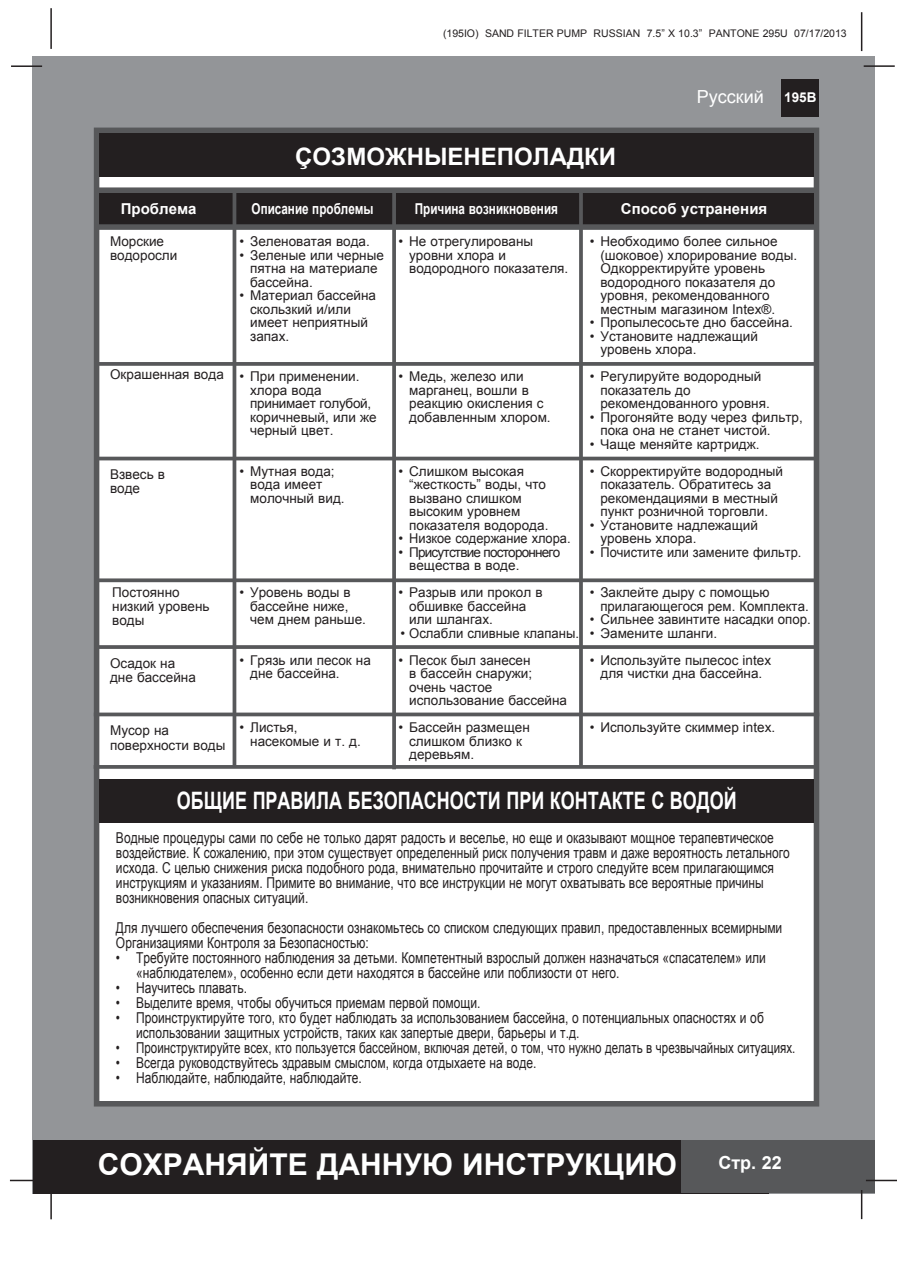
<style>
.page{position:relative;width:897px;height:1264px;background:#fff}
.page>*{position:absolute;margin:0;border:0;box-sizing:border-box;transform-origin:0 0}
.t1{font:700 30px "Arial";color:#fff}
.t2{font:700 24px "Arial";color:#fff;scale:.75 1}
.t3{font:700 24px "Arial";color:#fff}
.t4{font:18px "Arial";color:#fff}
.t5{font:700 18px "Arial";color:#fff}
.t6{font:15px/15px "Arial";color:#231f20;scale:.8 1}
.t7{font:15px "Arial";color:#231f20;scale:.77 1}
.t8{font:700 15px "Arial";color:#fff;scale:.78 1}
.t9{font:700 15px "Arial";color:#fff}
.t10{font:13.5px/13.5px "Arial";color:#231f20}
.t11{font:13.5px/13.5px "Arial";letter-spacing:-.06em;color:#231f20}
.t12{font:13.5px/13.5px "Arial";letter-spacing:-.02em;color:#231f20}
.t13{font:700 13.5px "Arial";color:#fff}
.t14{font:10.5px "Arial";color:#231f20}
</style>
<div class="page">
<div style="left:33px;top:56px;width:842px;height:1137px;background:#939598"></div>
<hr style="left:50px;top:8px;width:2px;height:41px;background:#231f20">
<hr style="left:860px;top:12px;width:2px;height:39px;background:#231f20">
<div style="left:781px;top:79px;width:38px;height:38px;background:#231f20"></div>
<div style="left:33px;top:1140px;width:735px;height:53px;background:#231f20"></div>
<div style="left:681px;top:1140px;width:194px;height:53px;background:#57585a"></div>
<hr style="left:11px;top:65px;width:31px;height:2px;background:#231f20">
<hr style="left:863px;top:65px;width:31px;height:2px;background:#231f20">
<hr style="left:865px;top:1179px;width:31px;height:2px;background:#231f20">
<hr style="left:860px;top:1190px;width:2px;height:29px;background:#231f20">
<hr style="left:50px;top:1188px;width:2px;height:31px;background:#231f20">
<hr style="left:10px;top:1179px;width:31px;height:2px;background:#231f20">
<div style="left:94px;top:128px;width:725px;height:978px;background:#fff;border:6px solid #57585a"></div>
<div style="left:99px;top:133px;width:714px;height:43px;background:#231f20"></div>
<svg style="left:94px;top:765px;width:720px;height:4px;fill:#57585a"></svg>
<div style="left:100px;top:188px;width:713px;height:38px;background:#231f20"></div>
<svg style="left:97px;top:578px;width:718px;height:4px;fill:#57585a"></svg>
<svg style="left:98px;top:362px;width:717px;height:4px;fill:#57585a"></svg>
<svg style="left:98px;top:645px;width:720px;height:4px;fill:#57585a"></svg>
<svg style="left:232px;top:193px;width:4px;height:575px;fill:#57585a"></svg>
<svg style="left:392px;top:193px;width:4px;height:576px;fill:#57585a"></svg>
<hr style="left:579px;top:190px;width:3px;height:576px;background:#57585a">
<hr style="left:97px;top:457px;width:721px;height:3px;background:#57585a">
<svg style="left:94px;top:712px;width:725px;height:4px;fill:#57585a"></svg>
<div style="left:97px;top:224px;width:718px;height:6px;background:#57585a"></div>
<div style="left:99px;top:187px;width:718px;height:6px;background:#57585a"></div>
<div style="left:99px;top:779px;width:714px;height:43px;background:#231f20"></div>
<p class="t14" style="left:443px;top:27px;width:405px">(195IO) SAND FILTER PUMP RUSSIAN 7.5” X 10.3” PANTONE 295U 07/17/2013</p>
<p class="t3" style="left:295px;top:141px;width:322px">ÇОЗМОЖНЫЕНЕПОЛАДКИ</p>
<h3 class="t4" style="left:696px;top:85px;width:69px">Русский</h3>
<p class="t13" style="left:784px;top:88px;width:34px">195B</p>
<p class="t9" style="left:121px;top:199px;width:77px">Проблема</p>
<p class="t8" style="left:251px;top:199px;width:158px">Описание проблемы</p>
<p class="t8" style="left:415px;top:199px;width:185px">Причина возникновения</p>
<p class="t9" style="left:620px;top:199px;width:148px">Способ устранения</p>
<p class="t10" style="left:110px;top:235px;width:55px">Морские</p>
<p class="t10" style="left:110px;top:249px;width:69px">водоросли</p>
<p class="t10" style="left:600px;top:235px;width:198px;text-indent:-11px">• Необходимо более сильное (шоковое) хлорирование воды.</p>
<p class="t10" style="left:600px;top:262px;width:166px">Одкорректируйте уровень</p>
<p class="t10" style="left:600px;top:275px;width:176px">водородного показателя до</p>
<p class="t10" style="left:600px;top:289px;width:171px">уровня, рекомендованного</p>
<p class="t10" style="left:600px;top:302px;width:176px">местным магазином Intex®.</p>
<p class="t10" style="left:589px;top:316px;width:205px">• Пропылесосьте дно бассейна.</p>
<p class="t10" style="left:600px;top:329px;width:159px;text-indent:-11px">• Установите надлежащий уровень хлора.</p>
<p class="t10" style="left:600px;top:370px;width:171px;text-indent:-11px">• Регулируйте водородный показатель до рекомендованного уровня.</p>
<p class="t10" style="left:589px;top:410px;width:215px">• Прогоняйте воду через фильтр,</p>
<p class="t10" style="left:600px;top:424px;width:172px">пока она не станет чистой.</p>
<p class="t10" style="left:589px;top:437px;width:171px">• Чаще меняйте картридж.</p>
<p class="t10" style="left:589px;top:464px;width:195px">• Cкорректируйте водородный</p>
<p class="t10" style="left:600px;top:478px;width:172px">показатель. Обратитесь за</p>
<p class="t10" style="left:600px;top:491px;width:179px">рекомендациями в местный пункт розничной торговли.</p>
<p class="t10" style="left:600px;top:518px;width:159px;text-indent:-11px">• Установите надлежащий уровень хлора.</p>
<p class="t10" style="left:589px;top:545px;width:213px">• Почистите или замените фильтр.</p>
<p class="t10" style="left:600px;top:586px;width:210px;text-indent:-11px">• Заклейте дыру с помощью прилагающегося рем. Комплекта.</p>
<p class="t10" style="left:589px;top:613px;width:222px">• Cильнее завинтите насадки опор.</p>
<p class="t10" style="left:589px;top:626px;width:129px">• Эамените шланги.</p>
<p class="t10" style="left:589px;top:653px;width:183px;text-align:center">• Используйте пылесос intex для чистки дна бассейна.</p>
<p class="t10" style="left:239px;top:235px;width:132px">• Зеленоватая вода.</p>
<p class="t10" style="left:239px;top:248px;width:146px">• Зеленые или черные</p>
<p class="t10" style="left:250px;top:262px;width:129px">пятна на материале</p>
<p class="t10" style="left:250px;top:275px;width:64px">бассейна.</p>
<p class="t10" style="left:250px;top:289px;width:127px;text-indent:-11px">• Материал бассейна скользкий и/или</p>
<p class="t10" style="left:250px;top:316px;width:119px">имеет неприятный</p>
<p class="t10" style="left:250px;top:329px;width:41px">запах.</p>
<p class="t10" style="left:239px;top:370px;width:122px">• При применении.</p>
<p class="t10" style="left:250px;top:383px;width:73px">хлора вода</p>
<p class="t12" style="left:250px;top:397px;width:128px">принимает голубой, коричневый, или же</p>
<p class="t10" style="left:250px;top:424px;width:85px">черный цвет.</p>
<p class="t10" style="left:239px;top:464px;width:97px">• Мутная вода;</p>
<p class="t10" style="left:250px;top:478px;width:96px">вода имеет молочный вид.</p>
<p class="t10" style="left:409px;top:235px;width:126px;text-indent:-11px">• Не отрегулированы уровни хлора и</p>
<p class="t10" style="left:409px;top:262px;width:161px">водородного показателя.</p>
<p class="t10" style="left:110px;top:368px;width:115px">Окрашенная вода</p>
<p class="t10" style="left:398px;top:370px;width:127px">• Медь, железо или</p>
<p class="t10" style="left:409px;top:383px;width:121px">марганец, вошли в</p>
<p class="t10" style="left:409px;top:397px;width:136px">реакцию окисления с</p>
<p class="t10" style="left:409px;top:410px;width:143px">добавленным хлором.</p>
<p class="t10" style="left:409px;top:464px;width:138px;text-indent:-11px">• Слишком высокая “жесткость” воды, что</p>
<p class="t10" style="left:409px;top:491px;width:114px">вызвано слишком</p>
<p class="t10" style="left:409px;top:505px;width:141px">высоким уровнем показателя водорода.</p>
<p class="t10" style="left:398px;top:532px;width:174px">• Низкое содержание хлора.</p>
<p class="t11" style="left:409px;top:545px;width:152px;text-indent:-11px">• Присутствие постороннего вещества в воде.</p>
<p class="t10" style="left:409px;top:586px;width:135px;text-indent:-11px">• Разрыв или прокол в обшивке бассейна или шлангах.</p>
<p class="t10" style="left:400px;top:626px;width:180px">• Ослабли сливные клапаны.</p>
<p class="t10" style="left:409px;top:653px;width:159px;text-indent:-11px">• Песок был занесен<br>в бассейн снаружи; очень частое использование бассейна</p>
<p class="t10" style="left:409px;top:721px;width:122px;text-indent:-11px">• Бассейн размещен слишком близко к деревьям.</p>
<p class="t10" style="left:110px;top:467px;width:56px">Взвесь в</p>
<p class="t10" style="left:110px;top:482px;width:32px">воде</p>
<p class="t10" style="left:112px;top:585px;width:99px;line-height:14.2px">Постоянно низкий уровень воды</p>
<p class="t10" style="left:110px;top:656px;width:67px">Осадок на</p>
<p class="t10" style="left:110px;top:671px;width:87px">дне бассейна</p>
<p class="t10" style="left:239px;top:586px;width:113px">• Уровень воды в</p>
<p class="t10" style="left:250px;top:599px;width:100px">бассейне ниже,</p>
<p class="t10" style="left:250px;top:613px;width:117px">чем днем раньше.</p>
<p class="t10" style="left:239px;top:653px;width:133px">• Грязь или песок на</p>
<p class="t10" style="left:250px;top:667px;width:91px">дне бассейна.</p>
<p class="t10" style="left:239px;top:721px;width:60px">• Листья,</p>
<p class="t10" style="left:250px;top:734px;width:112px">насекомые и т. д.</p>
<p class="t2" style="left:177px;top:785px;width:747px">ОБЩИЕ ПРАВИЛА БЕЗОПАСНОСТИ ПРИ КОНТАКТЕ С ВОДОЙ</p>
<p class="t6" style="left:116px;top:830px;width:843px">Водные процедуры сами по себе не только дарят радость и веселье, но еще и оказывают мощное терапевтическое воздействие. К сожалению, при этом существует определенный риск получения травм и даже вероятность летального исхода. С целью снижения риска подобного рода, внимательно прочитайте и строго следуйте всем прилагающимся инструкциям и указаниям. Примите во внимание, что все инструкции не могут охватывать все вероятные причины возникновения опасных ситуаций.</p>
<p class="t6" style="left:116px;top:920px;width:834px">Для лучшего обеспечения безопасности ознакомьтесь со списком следующих правил, предоставленных всемирными<br>Организациями Контроля за Безопасностью:</p>
<p class="t6" style="left:116px;top:950px;width:813px">• Требуйте постоянного наблюдения за детьми. Компетентный взрослый должен назначаться «спасателем» или</p>
<p class="t6" style="left:136px;top:965px;width:605px">«наблюдателем», особенно если дети находятся в бассейне или поблизости от него.</p>
<p class="t6" style="left:116px;top:980px;width:165px">• Научитесь плавать.</p>
<p class="t6" style="left:116px;top:995px;width:457px">• Выделите время, чтобы обучиться приемам первой помощи.</p>
<p class="t6" style="left:116px;top:1010px;width:811px">• Проинструктируйте того, кто будет наблюдать за использованием бассейна, о потенциальных опасностях и об</p>
<p class="t6" style="left:136px;top:1025px;width:555px">использовании защитных устройств, таких как запертые двери, барьеры и т.д.</p>
<p class="t7" style="left:116px;top:1038px;width:883px">• Проинструктируйте всех, кто пользуется бассейном, включая детей, о том, что нужно делать в чрезвычайных ситуациях.</p>
<p class="t6" style="left:116px;top:1055px;width:527px">• Всегда руководствуйтесь здравым смыслом, когда отдыхаете на воде.</p>
<p class="t6" style="left:116px;top:1070px;width:309px">• Наблюдайте, наблюдайте, наблюдайте.</p>
<p class="t10" style="left:589px;top:721px;width:187px">• Используйте скиммер intex.</p>
<p class="t10" style="left:110px;top:723px;width:117px;line-height:14.2px">Мусор на поверхности воды</p>
<h1 class="t1" style="left:98px;top:1144px;width:580px">СОХРАНЯЙТЕ ДАННУЮ ИНСТРУКЦИЮ</h1>
<p class="t5" style="left:718px;top:1150px;width:65px">Стр. 22</p>
</div>
